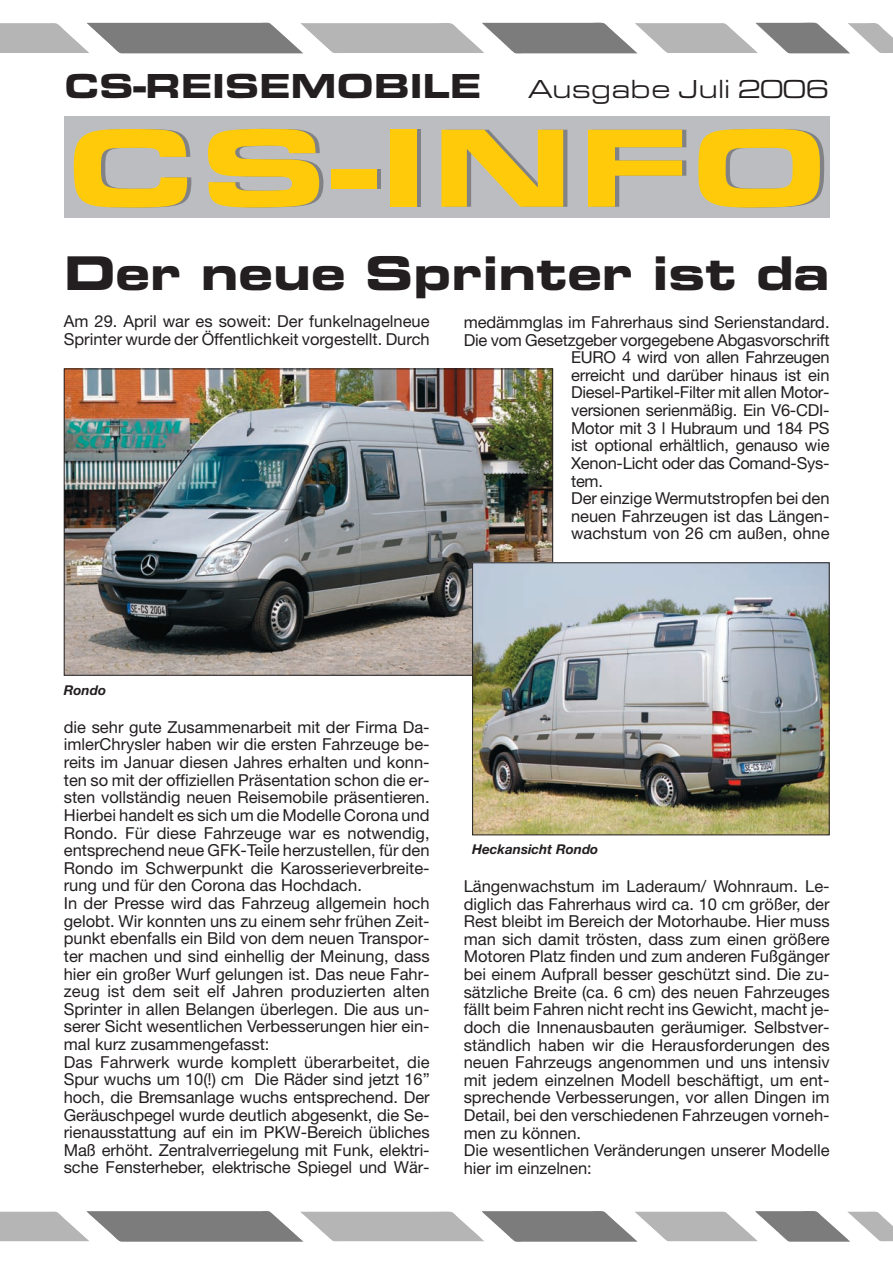
<style>
.page{position:relative;width:893px;height:1263px;background:#fff}
.page>*{position:absolute;margin:0;border:0;box-sizing:border-box;transform-origin:0 0}
.t1{font:115.5px "Eurostile Extended Black DTC";letter-spacing:.015em;color:#feca0a;scale:1.15 1}
.t2{font:46.5px "Eurostile Bold Extended Two";color:#231f20}
.t3{font:36px "Eurostile Extended Black DTC";letter-spacing:-.025em;color:#231f20}
.t4{font:27px "Eurostile Extended Roman DTC";color:#231f20}
.t5{font:16.5px/17.7px "Helvetica Neue";color:#231f20}
.t6{font:italic 700 13.5px "Helvetica Neue";color:#231f20}
</style>
<div class="page">
<img style="left:0;top:23px;width:892px;height:31px">
<div style="left:64px;top:117px;width:765px;height:101px;background:#bcbdc0"></div>
<img style="left:0;top:1211px;width:892px;height:31px">
<img style="left:66px;top:371px;width:485px;height:303px">
<img style="left:474px;top:564px;width:353px;height:269px">
<div style="left:472px;top:562px;width:357px;height:273px;border:1px solid #231f20"></div>
<h3 class="t3" style="left:64px;top:72px;width:419px">CS-REISEMOBILE</h3>
<h3 class="t4" style="left:529px;top:78px;width:301px">Ausgabe Juli 2006</h3>
<h1 class="t1" style="left:64px;top:124px;width:667px">CS-INFO</h1>
<h2 class="t2" style="left:64px;top:257px;width:767px">Der neue Sprinter ist da</h2>
<p class="t5" style="left:463px;top:315px;width:367px">medämmglas im Fahrerhaus sind Serienstandard.</p>
<p class="t5" style="left:463px;top:332px;width:367px">Die vom Gesetzgeber vorgegebene Abgasvorschrift</p>
<p class="t5" style="left:571px;top:350px;width:260px">EURO 4 wird von allen Fahrzeugen</p>
<p class="t5" style="left:571px;top:368px;width:260px">erreicht und darüber hinaus ist ein</p>
<p class="t5" style="left:571px;top:385px;width:260px">Diesel-Partikel-Filter mit allen Motor-</p>
<p class="t5" style="left:571px;top:403px;width:260px">versionen serienmäßig. Ein V6-CDI-</p>
<p class="t5" style="left:571px;top:421px;width:260px">Motor mit 3 l Hubraum und 184 PS</p>
<p class="t5" style="left:571px;top:438px;width:260px">ist optional erhältlich, genauso wie</p>
<p class="t5" style="left:571px;top:456px;width:260px">Xenon-Licht oder das Comand-Sys-</p>
<p class="t5" style="left:571px;top:473px;width:33px">tem.</p>
<p class="t5" style="left:571px;top:491px;width:260px">Der einzige Wermutstropfen bei den</p>
<p class="t5" style="left:571px;top:509px;width:260px">neuen Fahrzeugen ist das Längen-</p>
<p class="t5" style="left:571px;top:526px;width:260px">wachstum von 26 cm außen, ohne</p>
<p class="t5" style="left:64px;top:314px;width:367px">Am 29. April war es soweit: Der funkelnagelneue<br>Sprinter wurde der Öffentlichkeit vorgestellt. Durch</p>
<p class="t6" style="left:64px;top:686px;width:44px">Rondo</p>
<p class="t5" style="left:64px;top:720px;width:367px">die sehr gute Zusammenarbeit mit der Firma Da&shy;imlerChrysler haben wir die ersten Fahrzeuge be&shy;reits im Januar diesen Jahres erhalten und konn&shy;ten so mit der offiziellen Präsentation schon die er&shy;sten vollständig neuen Reisemobile präsentieren.<br>Hierbei handelt es sich um die Modelle Corona und Rondo. Für diese Fahrzeuge war es notwendig, entsprechend neue GFK-Teile herzustellen, für den Rondo im Schwerpunkt die Karosserieverbreite&shy;rung und für den Corona das Hochdach.<br>In der Presse wird das Fahrzeug allgemein hoch gelobt. Wir konnten uns zu einem sehr frühen Zeit&shy;punkt ebenfalls ein Bild von dem neuen Transpor&shy;ter machen und sind einhellig der Meinung, dass hier ein großer Wurf gelungen ist. Das neue Fahr&shy;zeug ist dem seit elf Jahren produzierten alten Sprinter in allen Belangen überlegen. Die aus un&shy;serer Sicht wesentlichen Verbesserungen hier ein&shy;mal kurz zusammengefasst:<br>Das Fahrwerk wurde komplett überarbeitet, die Spur wuchs um 10(!) cm Die Räder sind jetzt 16” hoch, die Bremsanlage wuchs entsprechend. Der Geräuschpegel wurde deutlich abgesenkt, die Se&shy;rienausstattung auf ein im PKW-Bereich übliches Maß erhöht. Zentralverriegelung mit Funk, elektri&shy;sche Fensterheber, elektrische Spiegel und Wär-</p>
<p class="t6" style="left:472px;top:844px;width:127px">Heckansicht Rondo</p>
<p class="t5" style="left:463px;top:879px;width:367px">Längenwachstum im Laderaum/ Wohnraum. Le&shy;diglich das Fahrerhaus wird ca. 10 cm größer, der Rest bleibt im Bereich der Motorhaube. Hier muss man sich damit trösten, dass zum einen größere Motoren Platz finden und zum anderen Fußgänger bei einem Aufprall besser geschützt sind. Die zu&shy;sätzliche Breite (ca. 6 cm) des neuen Fahrzeuges fällt beim Fahren nicht recht ins Gewicht, macht je&shy;doch die Innenausbauten geräumiger. Selbstver&shy;ständlich haben wir die Herausforderungen des neuen Fahrzeugs angenommen und uns intensiv mit jedem einzelnen Modell beschäftigt, um ent&shy;sprechende Verbesserungen, vor allen Dingen im Detail, bei den verschiedenen Fahrzeugen vorneh&shy;men zu können.<br>Die wesentlichen Veränderungen unserer Modelle hier im einzelnen:</p>
</div>
